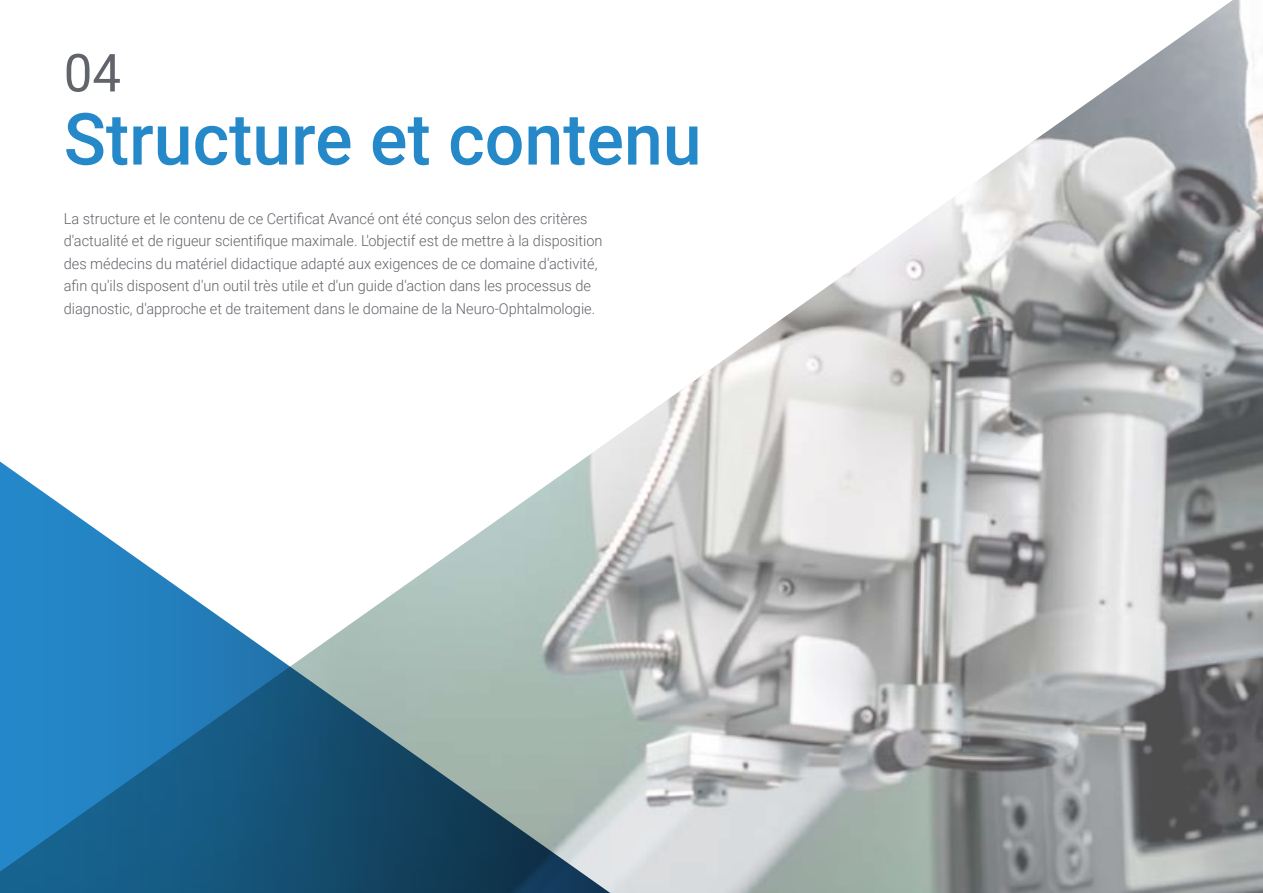
<style>
.page{position:relative;width:1263px;height:893px;background:#fff}
.page>*{position:absolute;margin:0;border:0;box-sizing:border-box;transform-origin:0 0}
.t1{font:500 72px "Roboto";color:#2488c9}
.t2{font:52.5px "Roboto";color:#61646a}
.t3{font:300 15px/22.5px "Roboto";color:#61646a}
</style>
<div class="page">
<img style="left:602px;top:0;width:661px;height:893px">
<svg style="left:0;top:446px;width:640px;height:447px"></svg>
<h2 class="t2" style="left:64px;top:36px;width:59px">04</h2>
<h1 class="t1" style="left:64px;top:89px;width:639px">Structure et contenu</h1>
<p class="t3" style="left:64px;top:207px;width:540px">La structure et le contenu de ce Certificat Avancé ont été conçus selon des critères d'actualité et de rigueur scientifique maximale. L'objectif est de mettre à la disposition des médecins du matériel didactique adapté aux exigences de ce domaine d'activité, afin qu'ils disposent d'un outil très utile et d'un guide d'action dans les processus de diagnostic, d'approche et de traitement dans le domaine de la Neuro-Ophtalmologie.</p>
</div>
